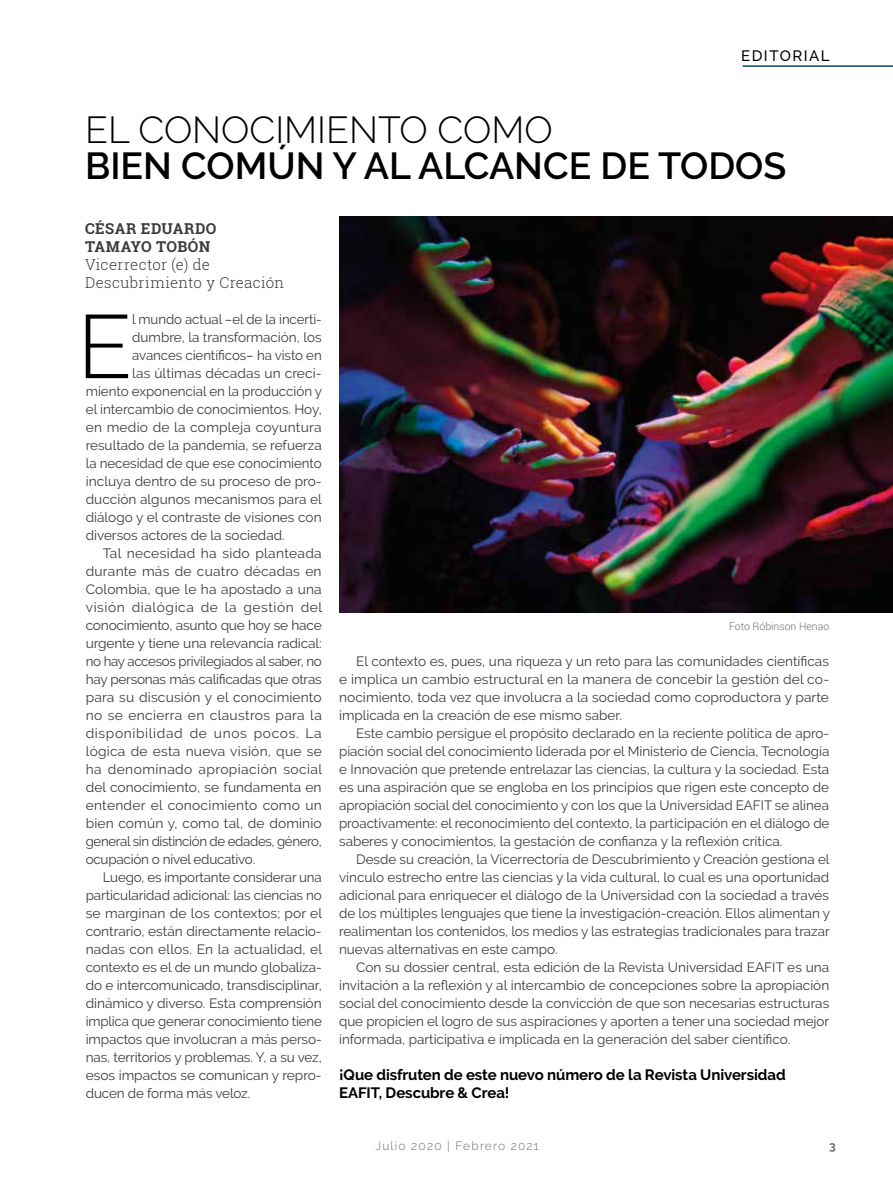
<style>
.page{position:relative;width:893px;height:1191px;background:#fff}
.page>*{position:absolute;margin:0;border:0;box-sizing:border-box;transform-origin:0 0}
.t1{font:300 89.55px "Raleway";color:#000}
.t2{font:600 37.5px "Raleway";color:#000}
.t3{font:300 37.5px "Raleway";color:#000}
.t4{font:700 15px/18px "Raleway";letter-spacing:-.005em;color:#000}
.t5{font:300 15px/18px "Roboto Slab";letter-spacing:.02em;color:#3c3c3b}
.t6{font:700 15px/18px "Roboto Slab";letter-spacing:.03em;color:#3c3c3b}
.t7{font:500 15px "Raleway";letter-spacing:.1em;color:#000}
.t8{font:13.5px/18px "Raleway";color:#3c3c3b;text-align:justify}
.t9{font:13.5px "Raleway";letter-spacing:.02em;color:#3c3c3b}
.t10{font:13.5px "Raleway";letter-spacing:-.025em;color:#3c3c3b}
.t11{font:13.5px "Raleway";letter-spacing:-.02em;color:#3c3c3b}
.t12{font:13.5px "Raleway";letter-spacing:.04em;color:#3c3c3b}
.t13{font:13.5px "Raleway";letter-spacing:.03em;color:#3c3c3b}
.t14{font:13.5px "Raleway";letter-spacing:.045em;color:#3c3c3b}
.t15{font:13.5px "Raleway";letter-spacing:.025em;color:#3c3c3b}
.t16{font:300 12px "Raleway";letter-spacing:.1em;color:#706f6f}
.t17{font:700 12px "Raleway";color:#706f6f}
.t18{font:300 10.5px "Roboto";color:#706f6f}
</style>
<div class="page">
<img style="left:339px;top:216px;width:554px;height:396px">
<hr style="left:743px;top:65px;width:150px;height:2px;background:#004765">
<p class="t7" style="left:741px;top:47px;width:90px">EDITORIAL</p>
<h2 class="t3" style="left:85px;top:108px;width:469px">EL CONOCIMIENTO COMO</h2>
<h2 class="t2" style="left:85px;top:144px;width:703px">BIEN COMÚN Y AL ALCANCE DE TODOS</h2>
<p class="t6" style="left:85px;top:219px;width:133px">CÉSAR EDUARDO<br>TAMAYO TOBÓN</p>
<p class="t5" style="left:85px;top:255px;width:201px">Vicerrector (e) de<br>Descubrimiento y Creación</p>
<h1 class="t1" style="left:77px;top:294px;width:56px">E</h1>
<p class="t8" style="left:132px;top:310px;width:191px">l mundo actual –el de la incerti-</p>
<p class="t8" style="left:132px;top:328px;width:191px">dumbre, la transformación, los</p>
<p class="t8" style="left:132px;top:346px;width:191px">avances científicos– ha visto en</p>
<p class="t8" style="left:132px;top:364px;width:191px">las últimas décadas un creci-</p>
<p class="t8" style="left:86px;top:382px;width:238px">miento exponencial en la producción y</p>
<p class="t8" style="left:86px;top:400px;width:237px">el intercambio de conocimientos. Hoy,</p>
<p class="t8" style="left:86px;top:418px;width:237px">en medio de la compleja coyuntura</p>
<p class="t8" style="left:86px;top:436px;width:237px">resultado de la pandemia, se refuerza</p>
<p class="t8" style="left:86px;top:454px;width:237px">la necesidad de que ese conocimiento</p>
<p class="t8" style="left:86px;top:472px;width:237px">incluya dentro de su proceso de pro-</p>
<p class="t8" style="left:86px;top:490px;width:238px">ducción algunos mecanismos para el</p>
<p class="t8" style="left:86px;top:508px;width:237px">diálogo y el contraste de visiones con</p>
<p class="t8" style="left:86px;top:526px;width:200px">diversos actores de la sociedad.</p>
<p class="t15" style="left:103px;top:545px;width:220px">Tal necesidad ha sido planteada</p>
<p class="t9" style="left:86px;top:563px;width:237px">durante más de cuatro décadas en</p>
<p class="t8" style="left:86px;top:580px;width:237px">Colombia, que le ha apostado a una</p>
<p class="t12" style="left:86px;top:599px;width:238px">visión dialógica de la gestión del</p>
<p class="t8" style="left:86px;top:616px;width:238px">conocimiento, asunto que hoy se hace</p>
<p class="t8" style="left:86px;top:634px;width:238px">urgente y tiene una relevancia radical:</p>
<p class="t10" style="left:86px;top:653px;width:237px">no hay accesos privilegiados al saber, no</p>
<p class="t11" style="left:86px;top:671px;width:238px">hay personas más calificadas que otras</p>
<p class="t8" style="left:86px;top:688px;width:237px">para su discusión y el conocimiento</p>
<p class="t9" style="left:86px;top:707px;width:238px">no se encierra en claustros para la</p>
<p class="t14" style="left:86px;top:725px;width:238px">disponibilidad de unos pocos. La</p>
<p class="t8" style="left:86px;top:742px;width:238px">lógica de esta nueva visión, que se</p>
<p class="t13" style="left:86px;top:761px;width:238px">ha denominado apropiación social</p>
<p class="t8" style="left:86px;top:778px;width:237px">del conocimiento, se fundamenta en</p>
<p class="t9" style="left:86px;top:797px;width:238px">entender el conocimiento como un</p>
<p class="t8" style="left:86px;top:814px;width:237px">bien común y, como tal, de dominio</p>
<p class="t10" style="left:86px;top:833px;width:237px">general sin distinción de edades, género,</p>
<p class="t11" style="left:86px;top:851px;width:171px">ocupación o nivel educativo.</p>
<p class="t8" style="left:103px;top:868px;width:221px">Luego, es importante considerar una</p>
<p class="t8" style="left:86px;top:886px;width:238px">particularidad adicional: las ciencias no</p>
<p class="t8" style="left:86px;top:904px;width:238px">se marginan de los contextos; por el</p>
<p class="t8" style="left:86px;top:922px;width:237px">contrario, están directamente relacio-</p>
<p class="t8" style="left:86px;top:940px;width:238px">nadas con ellos. En la actualidad, el</p>
<p class="t8" style="left:86px;top:958px;width:237px">contexto es el de un mundo globaliza-</p>
<p class="t8" style="left:86px;top:976px;width:238px">do e intercomunicado, transdisciplinar,</p>
<p class="t8" style="left:86px;top:994px;width:237px">dinámico y diverso. Esta comprensión</p>
<p class="t8" style="left:86px;top:1012px;width:238px">implica que generar conocimiento tiene</p>
<p class="t8" style="left:86px;top:1030px;width:237px">impactos que involucran a más perso-</p>
<p class="t8" style="left:86px;top:1048px;width:237px">nas, territorios y problemas. Y, a su vez,</p>
<p class="t8" style="left:86px;top:1066px;width:237px">esos impactos se comunican y repro-</p>
<p class="t8" style="left:86px;top:1084px;width:166px">ducen de forma más veloz.</p>
<p class="t18" style="left:729px;top:619px;width:102px">Foto Róbinson Henao</p>
<p class="t8" style="left:339px;top:652px;width:492px;text-indent:17px">El contexto es, pues, una riqueza y un reto para las comunidades científicas e implica un cambio estructural en la manera de concebir la gestión del co&shy;nocimiento, toda vez que involucra a la sociedad como coproductora y parte implicada en la creación de ese mismo saber.</p>
<p class="t8" style="left:339px;top:724px;width:492px;text-indent:17px">Este cambio persigue el propósito declarado en la reciente política de apro&shy;piación social del conocimiento liderada por el Ministerio de Ciencia, Tecnología e Innovación que pretende entrelazar las ciencias, la cultura y la sociedad. Esta es una aspiración que se engloba en los principios que rigen este concepto de apropiación social del conocimiento y con los que la Universidad EAFIT se alinea proactivamente: el reconocimiento del contexto, la participación en el diálogo de saberes y conocimientos, la gestación de confianza y la reflexión crítica.</p>
<p class="t8" style="left:339px;top:850px;width:492px;text-indent:17px">Desde su creación, la Vicerrectoría de Descubrimiento y Creación gestiona el vínculo estrecho entre las ciencias y la vida cultural, lo cual es una oportunidad adicional para enriquecer el diálogo de la Universidad con la sociedad a través de los múltiples lenguajes que tiene la investigación-creación. Ellos alimentan y realimentan los contenidos, los medios y las estrategias tradicionales para trazar nuevas alternativas en este campo.</p>
<p class="t8" style="left:339px;top:958px;width:492px;text-indent:17px">Con su dossier central, esta edición de la Revista Universidad EAFIT es una invitación a la reflexión y al intercambio de concepciones sobre la apropiación social del conocimiento desde la convicción de que son necesarias estructuras que propicien el logro de sus aspiraciones y aporten a tener una sociedad mejor informada, participativa e implicada en la generación del saber científico.</p>
<p class="t4" style="left:339px;top:1066px;width:448px">¡Que disfruten de este nuevo número de la Revista Universidad<br>EAFIT, Descubre &amp; Crea!</p>
<p class="t16" style="left:375px;top:1139px;width:165px">Julio 2020 | Febrero 2021</p>
<p class="t17" style="left:829px;top:1139px;width:8px">3</p>
</div>
